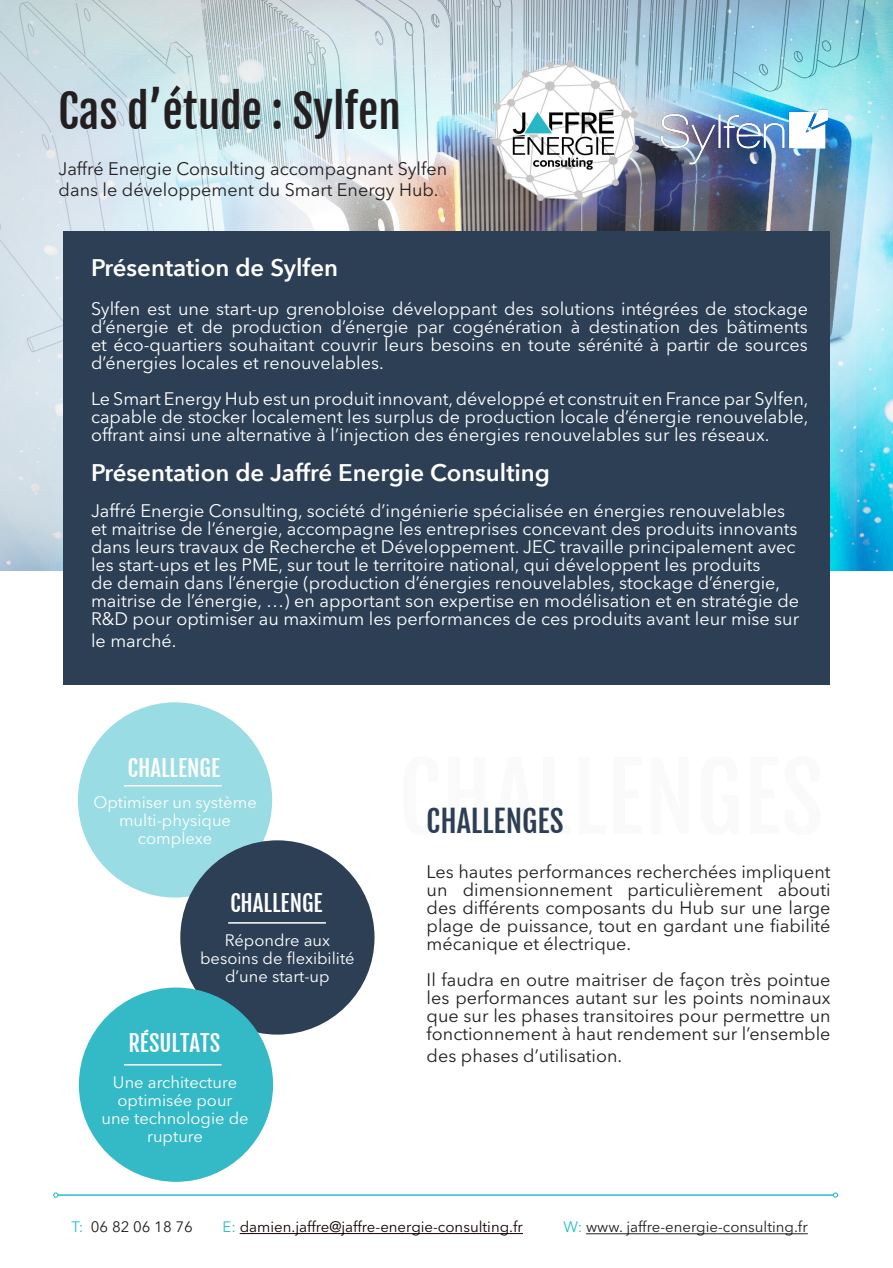
<style>
.page{position:relative;width:893px;height:1268px;background:#fff}
.page>*{position:absolute;margin:0;border:0;box-sizing:border-box;transform-origin:0 0}
.t1{font:45px "Fjalla One";color:#231f20}
.t2{font:30px "Fjalla One";color:#2d3f55}
.t3{font:600 24px "Avenir Next";color:#fff}
.t4{font:22.5px "Fjalla One";color:#fff}
.t5{font:18px/18px "Avenir Next LT Pro";color:#fff;text-align:justify}
.t6{font:18px/18px "Avenir Next LT Pro";color:#231f20;text-align:justify}
.t7{font:16.5px/18px "Avenir Next LT Pro";color:#fff;text-align:center}
.t8{font:15px "Avenir Next LT Pro";color:#231f20}
.t9{font:15px "Avenir Next LT Pro";color:#150002}
.s1{color:#28bec7}
</style>
<div class="page">
<img style="left:0;top:0;width:893px;height:570px">
<div style="left:63px;top:231px;width:767px;height:454px;background:#2d3f55"></div>
<img style="left:493px;top:60px;width:145px;height:142px">
<div style="left:78px;top:702px;width:194px;height:195px;background:#99dce3;border-radius:50%"></div>
<hr style="left:124px;top:784px;width:98px;height:2px;background:#fff">
<hr style="left:58px;top:1193px;width:775px;height:2px;background:#28bec7">
<svg style="left:53px;top:1192px;width:5px;height:5px"></svg>
<svg style="left:833px;top:1192px;width:5px;height:5px"></svg>
<hr style="left:240px;top:1232px;width:283px;height:1px;background:#150002">
<hr style="left:586px;top:1233px;width:222px;height:1px;background:#231f20">
<div style="left:180px;top:840px;width:195px;height:194px;background:#2d3f55;border-radius:50%"></div>
<hr style="left:228px;top:921px;width:98px;height:2px;background:#fff">
<div style="left:79px;top:987px;width:194px;height:194px;background:#34b9c7;border-radius:50%"></div>
<hr style="left:124px;top:1063px;width:98px;height:2px;background:#fff">
<img style="left:652px;top:100px;width:178px;height:73px">
<p class="t1" style="left:59px;top:83px;width:344px">Cas d’étude : Sylfen</p>
<p class="t6" style="left:59px;top:158px;width:390px;line-height:21px">Jaffré Energie Consulting accompagnant Sylfen dans le développement du Smart Energy Hub.</p>
<p class="t3" style="left:91px;top:247px;width:249px">Présentation de Sylfen</p>
<p class="t5" style="left:91px;top:300px;width:718px">Sylfen est une start-up grenobloise développant des solutions intégrées de stockage d’énergie et de production d’énergie par cogénération à destination des bâtiments et éco-quartiers souhaitant couvrir leurs besoins en toute sérénité à partir de sources d’énergies locales et renouvelables.</p>
<p class="t5" style="left:91px;top:390px;width:719px">Le Smart Energy Hub est un produit innovant, développé et construit en France par Sylfen, capable de stocker localement les surplus de production locale d’énergie renouvelable, offrant ainsi une alternative à l’injection des énergies renouvelables sur les réseaux.</p>
<p class="t3" style="left:91px;top:452px;width:461px">Présentation de Jaffré Energie Consulting</p>
<p class="t5" style="left:91px;top:501px;width:710px;text-align:left">Jaffré Energie Consulting, société d’ingénierie spécialisée en énergies renouvelables et maitrise de l’énergie, accompagne les entreprises concevant des produits innovants dans leurs travaux de Recherche et Développement. JEC travaille principalement avec les start-ups et les PME, sur tout le territoire national, qui développent les produits<br>de demain dans l’énergie (production d’énergies renouvelables, stockage d’énergie, maitrise de l’énergie, …) en apportant son expertise en modélisation et en stratégie de R&amp;D pour optimiser au maximum les performances de ces produits avant leur mise sur</p>
<p class="t5" style="left:91px;top:631px;width:87px">le marché.</p>
<p class="t4" style="left:128px;top:754px;width:94px">CHALLENGE</p>
<p class="t7" style="left:93px;top:793px;width:165px">Optimiser un système multi-physique complexe</p>
<p class="t4" style="left:230px;top:888px;width:94px">CHALLENGE</p>
<p class="t7" style="left:200px;top:931px;width:156px">Répondre aux besoins de flexibilité d’une start-up</p>
<p class="t4" style="left:128px;top:1029px;width:93px">RÉSULTATS</p>
<p class="t7" style="left:101px;top:1072px;width:149px">Une architecture optimisée pour une technologie de rupture</p>
<p class="t2" style="left:427px;top:802px;width:139px">CHALLENGES</p>
<p class="t6" style="left:427px;top:862px;width:405px">Les hautes performances recherchées impliquent un dimensionnement particulièrement abouti des différents composants du Hub sur une large plage de puissance, tout en gardant une fiabilité mécanique et électrique.</p>
<p class="t6" style="left:427px;top:970px;width:405px">Il faudra en outre maitriser de façon très pointue les performances autant sur les points nominaux que sur les phases transitoires pour permettre un fonctionnement à haut rendement sur l’ensemble</p>
<p class="t6" style="left:427px;top:1045px;width:197px">des phases d’utilisation.</p>
<p class="t8" style="left:71px;top:1217px;width:123px"><span class="s1">T:</span> 06 82 06 18 76</p>
<p class="t9" style="left:223px;top:1217px;width:302px"><span class="s1">E:</span> damien.jaffre@jaffre-energie-consulting.fr</p>
<p class="t8" style="left:564px;top:1217px;width:246px"><span class="s1">W:</span> www. jaffre-energie-consulting.fr</p>
</div>
